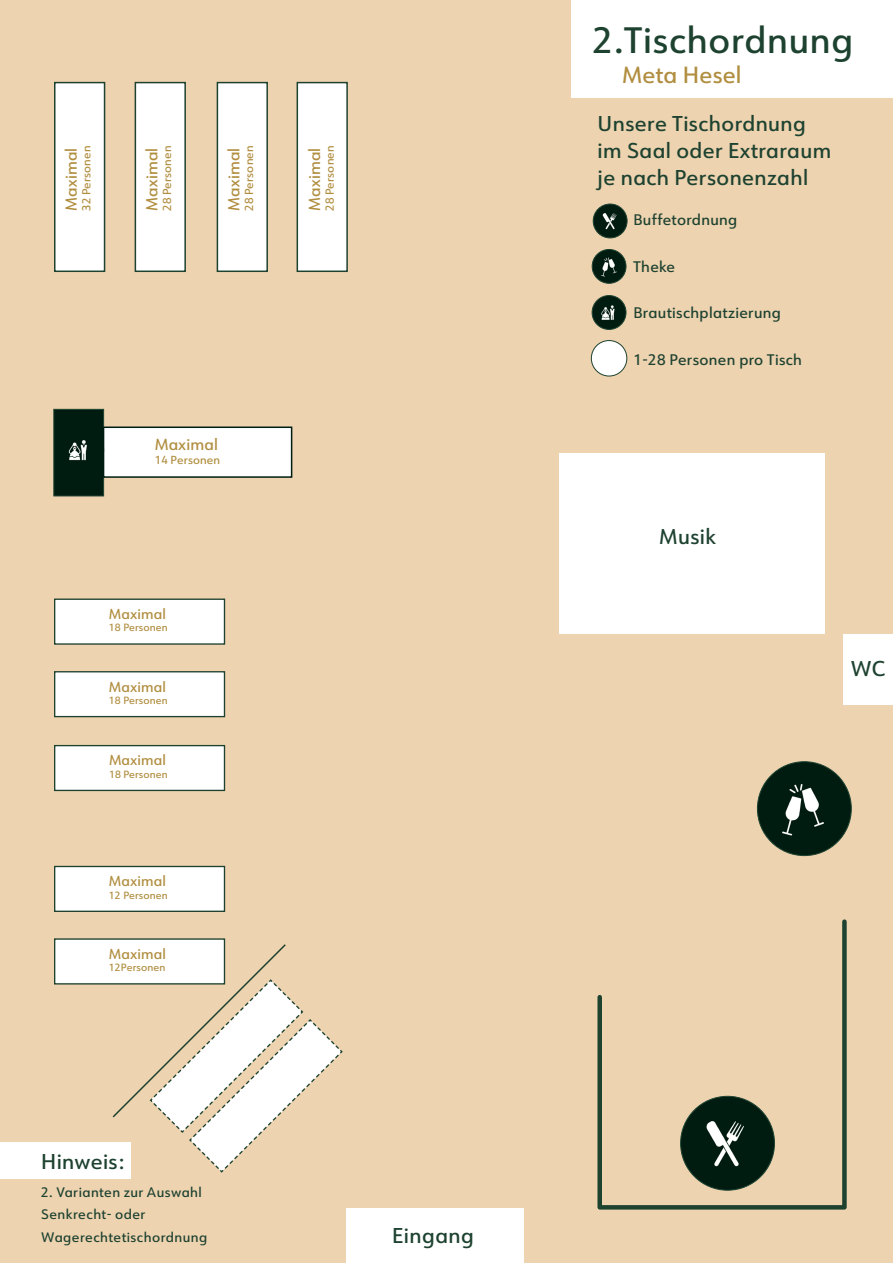
<style>
.page{position:relative;width:893px;height:1263px;background:#edd3b0}
.page>*{position:absolute;margin:0;border:0;box-sizing:border-box;transform-origin:0 0}
.t1{font:500 36px "URW Form";letter-spacing:.02em;color:#1e4230}
.t2{font:500 22.95px "URW Form";letter-spacing:.01em;color:#b18e40}
.t3{font:500 21px/27px "URW Form";letter-spacing:.02em;color:#1e4230}
.t4{font:500 15.75px "URW Form";letter-spacing:.01em;color:#b18e40}
.t5{font:500 15px "URW Form";letter-spacing:.02em;color:#1e4230}
.t6{font:500 14.1px "URW Form";letter-spacing:.01em;color:#b18e40}
.t7{font:500 13.5px/22.5px "URW Form";letter-spacing:.03em;color:#1e4230}
.t8{font:500 11.4px "URW Form";letter-spacing:.01em;color:#b18e40}
.t9{font:500 10.35px "URW Form";letter-spacing:.01em;color:#b18e40}
</style>
<div class="page">
<div style="left:572px;top:0;width:321px;height:98px;background:#fff"></div>
<svg style="left:597px;top:919px;width:250px;height:291px"></svg>
<img style="left:681px;top:1096px;width:93px;height:94px;border-radius:47px">
<img style="left:592px;top:249px;width:34px;height:34px;border-radius:17px">
<div style="left:592px;top:249px;width:34px;height:34px;border:1px solid #1e4230;border-radius:50%"></div>
<img style="left:593px;top:204px;width:34px;height:34px;border-radius:17px">
<div style="left:593px;top:204px;width:34px;height:34px;border:1px solid #1e4230;border-radius:50%"></div>
<img style="left:592px;top:295px;width:34px;height:34px;border-radius:17px">
<div style="left:592px;top:295px;width:34px;height:35px;border:1px solid #1e4230;border-radius:50%"></div>
<div style="left:346px;top:1209px;width:178px;height:54px;background:#fff"></div>
<div style="left:591px;top:341px;width:36px;height:35px;background:#fff;border-radius:50%"></div>
<div style="left:591px;top:340px;width:36px;height:36px;border:1px solid #1e4230;border-radius:50%"></div>
<div style="left:54px;top:82px;width:51px;height:190px;background:#fff;border:2px solid #1e4230"></div>
<div style="left:135px;top:82px;width:51px;height:190px;background:#fff;border:2px solid #1e4230"></div>
<div style="left:217px;top:82px;width:51px;height:190px;background:#fff;border:2px solid #1e4230"></div>
<div style="left:297px;top:82px;width:51px;height:190px;background:#fff;border:2px solid #1e4230"></div>
<div style="left:54px;top:409px;width:50px;height:87px;background:#001c10;border:1px solid #1e4230"></div>
<div style="left:103px;top:426px;width:189px;height:52px;background:#fff;border:2px solid #001c10"></div>
<img style="left:56px;top:426px;width:48px;height:48px;border-radius:24px">
<div style="left:56px;top:426px;width:48px;height:48px;border:1px solid #001c10;border-radius:50%"></div>
<div style="left:54px;top:598px;width:171px;height:47px;background:#fff;border:1px solid #1e4230"></div>
<div style="left:54px;top:671px;width:171px;height:46px;background:#fff;border:1px solid #1e4230"></div>
<div style="left:54px;top:745px;width:171px;height:46px;background:#fff;border:1px solid #1e4230"></div>
<div style="left:54px;top:866px;width:171px;height:46px;background:#fff;border:1px solid #1e4230"></div>
<div style="left:54px;top:938px;width:171px;height:46px;background:#fff;border:1px solid #1e4230"></div>
<svg style="left:111px;top:943px;width:232px;height:231px"></svg>
<div style="left:0;top:1142px;width:130px;height:36px;background:#fff"></div>
<img style="left:757px;top:762px;width:94px;height:93px;border-radius:47px">
<div style="left:844px;top:634px;width:49px;height:70px;background:#fff"></div>
<div style="left:560px;top:454px;width:265px;height:180px;background:#fff"></div>
<p class="t4" style="left:60px;top:211px;width:65px;rotate:-90deg">Maximal</p>
<p class="t8" style="left:79px;top:211px;width:67px;rotate:-90deg">32 Personen</p>
<p class="t4" style="left:141px;top:211px;width:65px;rotate:-90deg">Maximal</p>
<p class="t8" style="left:159px;top:211px;width:67px;rotate:-90deg">28 Personen</p>
<p class="t4" style="left:223px;top:211px;width:65px;rotate:-90deg">Maximal</p>
<p class="t8" style="left:241px;top:211px;width:67px;rotate:-90deg">28 Personen</p>
<p class="t4" style="left:304px;top:211px;width:65px;rotate:-90deg">Maximal</p>
<p class="t8" style="left:322px;top:211px;width:67px;rotate:-90deg">28 Personen</p>
<p class="t4" style="left:155px;top:434px;width:65px">Maximal</p>
<p class="t8" style="left:155px;top:452px;width:67px">14 Personen</p>
<p class="t6" style="left:109px;top:604px;width:58px">Maximal</p>
<p class="t9" style="left:109px;top:621px;width:60px">18 Personen</p>
<p class="t6" style="left:109px;top:677px;width:58px">Maximal</p>
<p class="t9" style="left:109px;top:693px;width:60px">18 Personen</p>
<p class="t6" style="left:109px;top:751px;width:58px">Maximal</p>
<p class="t9" style="left:109px;top:767px;width:60px">18 Personen</p>
<p class="t6" style="left:109px;top:872px;width:58px">Maximal</p>
<p class="t9" style="left:109px;top:888px;width:60px">12 Personen</p>
<p class="t6" style="left:109px;top:944px;width:58px">Maximal</p>
<p class="t9" style="left:109px;top:961px;width:58px">12Personen</p>
<p class="t3" style="left:41px;top:1147px;width:84px">Hinweis:</p>
<p class="t7" style="left:41px;top:1180px;width:168px">2. Varianten zur Auswahl<br>Senkrecht- oder<br>Wagerechtetischordnung</p>
<p class="t3" style="left:392px;top:1221px;width:83px">Eingang</p>
<h1 class="t1" style="left:593px;top:16px;width:262px">2.Tischordnung</h1>
<p class="t2" style="left:622px;top:60px;width:121px">Meta Hesel</p>
<p class="t3" style="left:598px;top:109px;width:235px">Unsere Tischordnung im Saal oder Extraraum je nach Personenzahl</p>
<p class="t5" style="left:634px;top:210px;width:105px">Buffetordnung</p>
<p class="t5" style="left:634px;top:256px;width:43px">Theke</p>
<p class="t5" style="left:634px;top:303px;width:149px">Brautischplatzierung</p>
<p class="t5" style="left:634px;top:349px;width:170px">1-28 Personen pro Tisch</p>
<p class="t3" style="left:659px;top:522px;width:58px">Musik</p>
<p class="t3" style="left:851px;top:654px;width:36px">WC</p>
</div>
